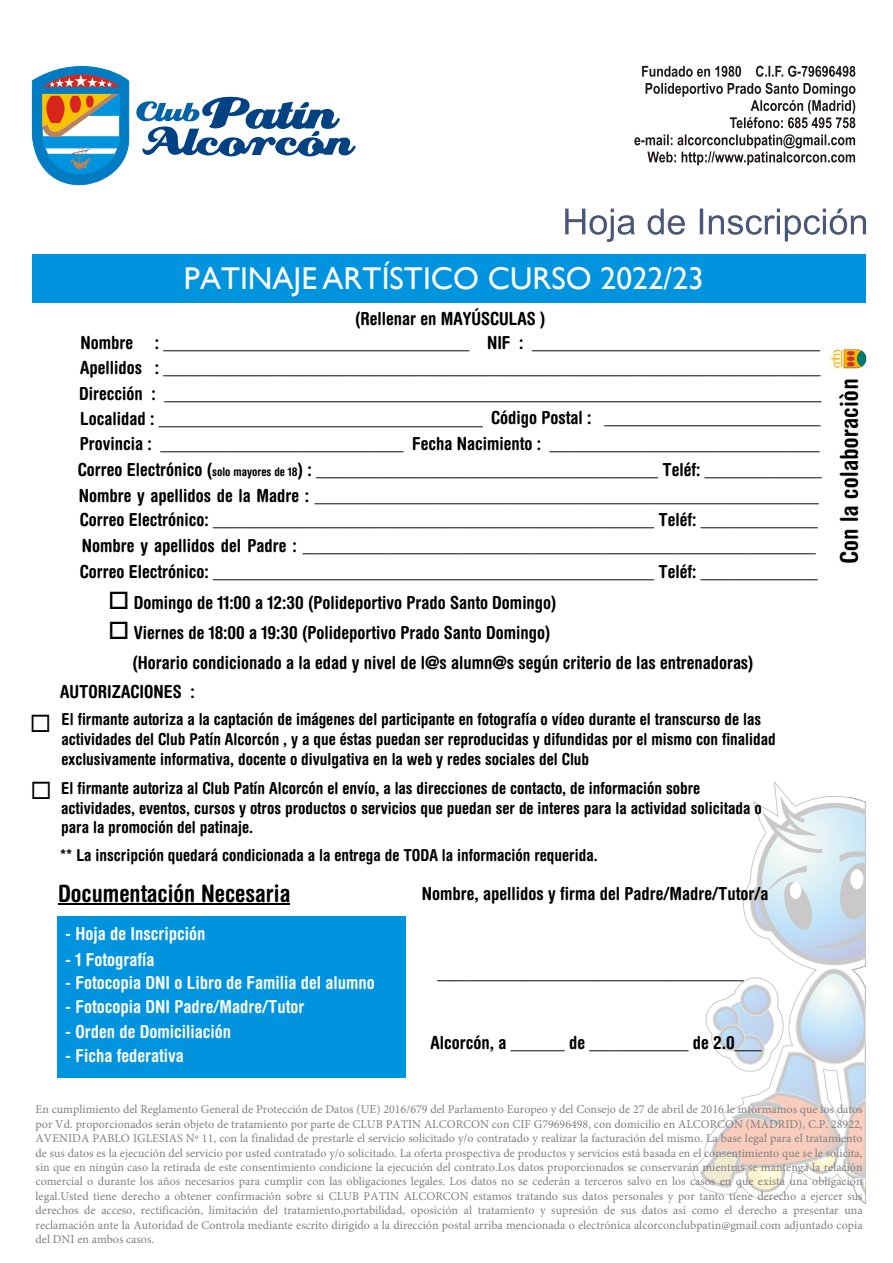
<style>
.page{position:relative;width:893px;height:1263px;background:#fff}
.page>*{position:absolute;margin:0;border:0;box-sizing:border-box;transform-origin:0 0}
.t1{font:31.5px "Gill Sans";color:#fcfcfc}
.t2{font:700 condensed 24px "Helvetica Rounded LT Std";color:#000}
.t3{font:700 condensed 18px/25px "Helvetica Rounded LT Std";color:#000}
.t4{font:700 condensed 18px "Helvetica Rounded LT Std";color:#f9f9f9}
.t5{font:700 condensed 18px "Helvetica Rounded LT Std";color:#fdfeff}
.t6{font:700 condensed 18px "Helvetica Rounded LT Std";color:#fafbfc}
.t7{font:700 condensed 16.5px/19.8px "Helvetica Rounded LT Std";color:#000}
.t8{font:12px/14.4px "Minion Pro";color:#808080;text-align:justify}
.s1{font-size:12px}
.s2{color:#fdfeff}
</style>
<div class="page">
<svg style="left:32px;top:66px;width:324px;height:120px"></svg>
<svg style="left:634px;top:66px;width:221px;height:99px"></svg>
<svg style="left:565px;top:208px;width:301px;height:34px"></svg>
<div style="left:32px;top:254px;width:834px;height:49px;background:#0094de"></div>
<svg style="left:700px;top:796px;width:166px;height:398px"></svg>
<div style="left:57px;top:916px;width:348px;height:162px;background:#0094de"></div>
<hr style="left:58px;top:904px;width:232px;height:1px;background:#000">
<img style="left:827px;top:347px;width:40px;height:216px">
<h1 class="t1" style="left:184px;top:260px;width:521px">PATINAJE ARTÍSTICO CURSO 2022/23</h1>
<p class="t3" style="left:79px;top:305px;width:744px;text-align:center">(Rellenar en MAYÚSCULAS )<br>Nombre : __________________________________ NIF : ________________________________ Apellidos : _________________________________________________________________________ Dirección : _________________________________________________________________________ Localidad : ____________________________________ Código Postal : ________________________ Provincia : ___________________________ Fecha Nacimiento : ______________________________</p>
<p class="t3" style="left:78px;top:457px;width:745px">Correo Electrónico (<span class="s1">solo mayores de 18</span>) : ______________________________________ Teléf: _____________<br>Nombre y apellidos de la Madre : ________________________________________________________<br>Correo Electrónico: _________________________________________________ Teléf: _____________</p>
<h3 class="t3" style="left:80px;top:533px;width:739px">Nombre y apellidos del Padre : _________________________________________________________<br>Correo Electrónico: _________________________________________________ Teléf: _____________</h3>
<h3 class="t3" style="left:108px;top:590px;width:450px">□ Domingo de 11:00 a 12:30 (Polideportivo Prado Santo Domingo)</h3>
<h3 class="t3" style="left:108px;top:620px;width:444px">□ Viernes de 18:00 a 19:30 (Polideportivo Prado Santo Domingo)</h3>
<h3 class="t3" style="left:133px;top:650px;width:622px">(Horario condicionado a la edad y nivel de l@s alumn@s según criterio de las entrenadoras)</h3>
<h3 class="t3" style="left:60px;top:679px;width:136px">AUTORIZACIONES :</h3>
<p class="t7" style="left:62px;top:709px;width:716px">El firmante autoriza a la captación de imágenes del participante en fotografía o vídeo durante el transcurso de las actividades del Club Patín Alcorcón , y a que éstas puedan ser reproducidas y difundidas por el mismo con finalidad exclusivamente informativa, docente o divulgativa en la web y redes sociales del Club</p>
<p class="t7" style="left:61px;top:778px;width:702px">El firmante autoriza al Club Patín Alcorcón el envío, a las direcciones de contacto, de información sobre actividades, eventos, cursos y otros productos o servicios que puedan ser de interes para la actividad solicitada o para la promoción del patinaje.</p>
<h3 class="t7" style="left:60px;top:845px;width:539px">** La inscripción quedará condicionada a la entrega de TODA la información requerida.</h3>
<h2 class="t2" style="left:58px;top:878px;width:234px">Documentación Necesaria</h2>
<h3 class="t5" style="left:65px;top:923px;width:142px">- Hoja de Inscripción</h3>
<h3 class="t6" style="left:65px;top:948px;width:91px"><span class="s2">-</span> 1 Fotografía</h3>
<h3 class="t4" style="left:65px;top:972px;width:311px"><span class="s2">-</span> Fotocopia DNI o Libro de Familia del alumno</h3>
<h3 class="t4" style="left:65px;top:996px;width:241px"><span class="s2">-</span> Fotocopia DNI Padre/Madre/Tutor</h3>
<h3 class="t4" style="left:65px;top:1020px;width:167px"><span class="s2">-</span> Orden de Domiciliación</h3>
<h3 class="t4" style="left:65px;top:1045px;width:120px"><span class="s2">-</span> Ficha federativa</h3>
<h3 class="t3" style="left:422px;top:880px;width:348px">Nombre, apellidos y firma del Padre/Madre/Tutor/a</h3>
<h3 class="t3" style="left:438px;top:960px;width:307px">__________________________________</h3>
<h3 class="t3" style="left:431px;top:1030px;width:333px">Alcorcón, a ______ de ___________ de 2.0___</h3>
<p class="t8" style="left:36px;top:1102px;width:828px">En cumplimiento del Reglamento General de Protección de Datos (UE) 2016/679 del Parlamento Europeo y del Consejo de 27 de abril de 2016 le informamos que los datos por Vd. proporcionados serán objeto de tratamiento por parte de CLUB PATIN ALCORCON con CIF G79696498, con domicilio en ALCORCON (MADRID), C.P. 28922, AVENIDA PABLO IGLESIAS Nº 11, con la finalidad de prestarle el servicio solicitado y/o contratado y realizar la facturación del mismo. La base legal para el tratamiento de sus datos es la ejecución del servicio por usted contratado y/o solicitado. La oferta prospectiva de productos y servicios está basada en el consentimiento que se le solicita, sin que en ningún caso la retirada de este consentimiento condicione la ejecución del contrato.Los datos proporcionados se conservarán mientras se mantenga la relación comercial o durante los años necesarios para cumplir con las obligaciones legales. Los datos no se cederán a terceros salvo en los casos en que exista una obligación legal.Usted tiene derecho a obtener confirmación sobre si CLUB PATIN ALCORCON estamos tratando sus datos personales y por tanto tiene derecho a ejercer sus derechos de acceso, rectificación, limitación del tratamiento,portabilidad, oposición al tratamiento y supresión de sus datos así como el derecho a presentar una reclamación ante la Autoridad de Controla mediante escrito dirigido a la dirección postal arriba mencionada o electrónica alcorconclubpatin@gmail.com adjuntado copia del DNI en ambos casos.</p>
</div>
